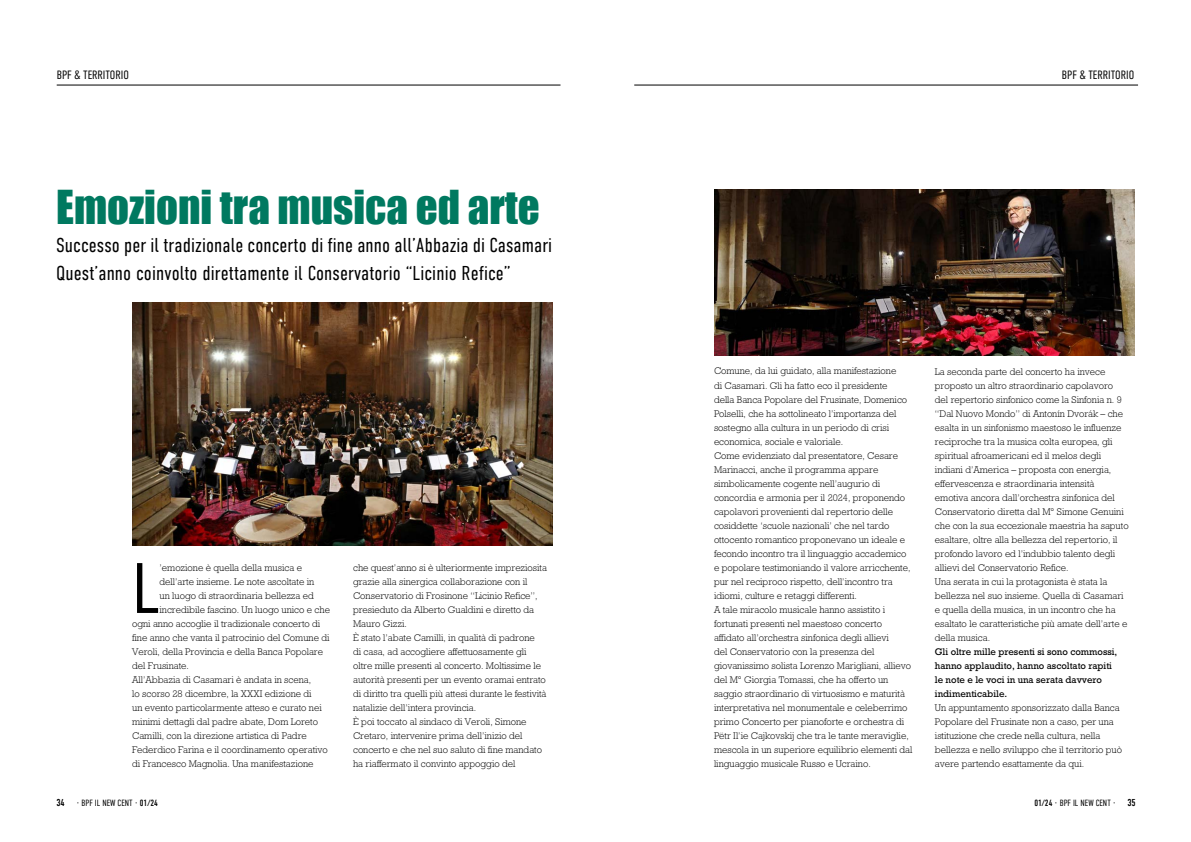
<style>
.page{position:relative;width:1191px;height:842px;background:#fff}
.page>*{position:absolute;margin:0;border:0;box-sizing:border-box;transform-origin:0 0}
.t1{font:71.2px "DIN Condensed VF";color:#000}
.t2{font:43px "Impact";color:#007960}
.t3{font:20px/28px "DIN Condensed VF";letter-spacing:.005em;color:#000}
.t4{font:12px "DIN Condensed VF";color:#000}
.t5{font:300 9.8px/14px "Rockwell Std";color:#000}
.t6{font:9.8px/14px "Rockwell Std";color:#000}
.t7{font:9px "DIN Condensed VF";color:#000}
.s1{font-size:10px}
</style>
<div class="page">
<hr style="left:57px;top:85px;width:503px;height:1px;background:#000">
<hr style="left:634px;top:85px;width:504px;height:1px;background:#000">
<img style="left:714px;top:190px;width:420px;height:166px">
<img style="left:133px;top:302px;width:420px;height:244px">
<p class="t4" style="left:57px;top:68px;width:74px">BPF &amp; TERRITORIO</p>
<p class="t4" style="left:1062px;top:68px;width:74px">BPF &amp; TERRITORIO</p>
<h2 class="t2" style="left:56px;top:173px;width:485px">Emozioni tra musica ed arte</h2>
<h3 class="t3" style="left:56px;top:231px;width:498px">Successo per il tradizionale concerto di fine anno all’Abbazia di Casamari<br>Quest’anno coinvolto direttamente il Conservatorio “Licinio Refice”</h3>
<h1 class="t1" style="left:132px;top:549px;width:29px">L</h1>
<p class="t5" style="left:159px;top:561px;width:144px">’emozione è quella della musica e</p>
<p class="t5" style="left:159px;top:575px;width:156px">dell’arte insieme. Le note ascoltate in</p>
<p class="t5" style="left:159px;top:589px;width:156px">un luogo di straordinaria bellezza ed</p>
<p class="t5" style="left:159px;top:603px;width:172px">incredibile fascino. Un luogo unico e che</p>
<p class="t5" style="left:132px;top:617px;width:190px">ogni anno accoglie il tradizionale concerto di</p>
<p class="t5" style="left:132px;top:631px;width:199px">fine anno che vanta il patrocinio del Comune di</p>
<p class="t5" style="left:132px;top:645px;width:192px">Veroli, della Provincia e della Banca Popolare</p>
<p class="t5" style="left:132px;top:659px;width:58px">del Frusinate.</p>
<p class="t5" style="left:132px;top:673px;width:180px">All’Abbazia di Casamari è andata in scena,</p>
<p class="t5" style="left:132px;top:687px;width:181px">lo scorso 28 dicembre, la XXXI edizione di</p>
<p class="t5" style="left:132px;top:701px;width:191px">un evento particolarmente atteso e curato nei</p>
<p class="t5" style="left:132px;top:715px;width:187px">minimi dettagli dal padre abate, Dom Loreto</p>
<p class="t5" style="left:132px;top:729px;width:176px">Camilli, con la direzione artistica di Padre</p>
<p class="t5" style="left:132px;top:743px;width:197px">Federdico Farina e il coordinamento operativo</p>
<p class="t5" style="left:132px;top:757px;width:183px">di Francesco Magnolia. Una manifestazione</p>
<p class="t5" style="left:353px;top:561px;width:195px">che quest’anno si è ulteriormente impreziosita grazie alla sinergica collaborazione con il Conservatorio di Frosinone “Licinio Refice”, presieduto da Alberto Gualdini e diretto da Mauro Gizzi.<br>È stato l’abate Camilli, in qualità di padrone<br>di casa, ad accogliere affettuosamente gli oltre mille presenti al concerto. Moltissime le autorità presenti per un evento oramai entrato di diritto tra quelli più attesi durante le festività natalizie dell’intera provincia.<br>È poi toccato al sindaco di Veroli, Simone Cretaro, intervenire prima dell’inizio del concerto e che nel suo saluto di fine mandato ha riaffermato il convinto appoggio del</p>
<p class="t5" style="left:714px;top:364px;width:200px">Comune, da lui guidato, alla manifestazione<br>di Casamari. Gli ha fatto eco il presidente<br>della Banca Popolare del Frusinate, Domenico Polselli, che ha sottolineato l’importanza del sostegno alla cultura in un periodo di crisi economica, sociale e valoriale.<br>Come evidenziato dal presentatore, Cesare Marinacci, anche il programma appare simbolicamente cogente nell’augurio di concordia e armonia per il 2024, proponendo capolavori provenienti dal repertorio delle cosiddette ‘scuole nazionali’ che nel tardo ottocento romantico proponevano un ideale e fecondo incontro tra il linguaggio accademico e popolare testimoniando il valore arricchente, pur nel reciproco rispetto, dell’incontro tra idiomi, culture e retaggi differenti.<br>A tale miracolo musicale hanno assistito i fortunati presenti nel maestoso concerto affidato all’orchestra sinfonica degli allievi<br>del Conservatorio con la presenza del giovanissimo solista Lorenzo Marigliani, allievo del M° Giorgia Tomassi, che ha offerto un saggio straordinario di virtuosismo e maturità interpretativa nel monumentale e celeberrimo primo Concerto per pianoforte e orchestra di Pëtr Il’ie Cajkovskij che tra le tante meraviglie, mescola in un superiore equilibrio elementi dal linguaggio musicale Russo e Ucraino.</p>
<p class="t5" style="left:935px;top:364px;width:195px">La seconda parte del concerto ha invece proposto un altro straordinario capolavoro del repertorio sinfonico come la Sinfonia n. 9 “Dal Nuovo Mondo” di Antonín Dvorák – che esalta in un sinfonismo maestoso le influenze reciproche tra la musica colta europea, gli spiritual afroamericani ed il melos degli indiani d’America – proposta con energia, effervescenza e straordinaria intensità emotiva ancora dall’orchestra sinfonica del Conservatorio diretta dal M° Simone Genuini che con la sua eccezionale maestria ha saputo esaltare, oltre alla bellezza del repertorio, il profondo lavoro ed l’indubbio talento degli allievi del Conservatorio Refice.<br>Una serata in cui la protagonista è stata la bellezza nel suo insieme. Quella di Casamari e quella della musica, in un incontro che ha esaltato le caratteristiche più amate dell’arte e della musica.</p>
<p class="t6" style="left:935px;top:644px;width:184px">Gli oltre mille presenti si sono commossi, hanno applaudito, hanno ascoltato rapiti le note e le voci in una serata davvero indimenticabile.</p>
<p class="t5" style="left:935px;top:700px;width:188px">Un appuntamento sponsorizzato dalla Banca Popolare del Frusinate non a caso, per una istituzione che crede nella cultura, nella bellezza e nello sviluppo che il territorio può avere partendo esattamente da qui.</p>
<p class="t7" style="left:56px;top:798px;width:103px"><span class="s1">34</span> · BPF IL NEW CENT · 01/24</p>
<p class="t7" style="left:1034px;top:798px;width:103px">01/24 · BPF IL NEW CENT · <span class="s1">35</span></p>
</div>
